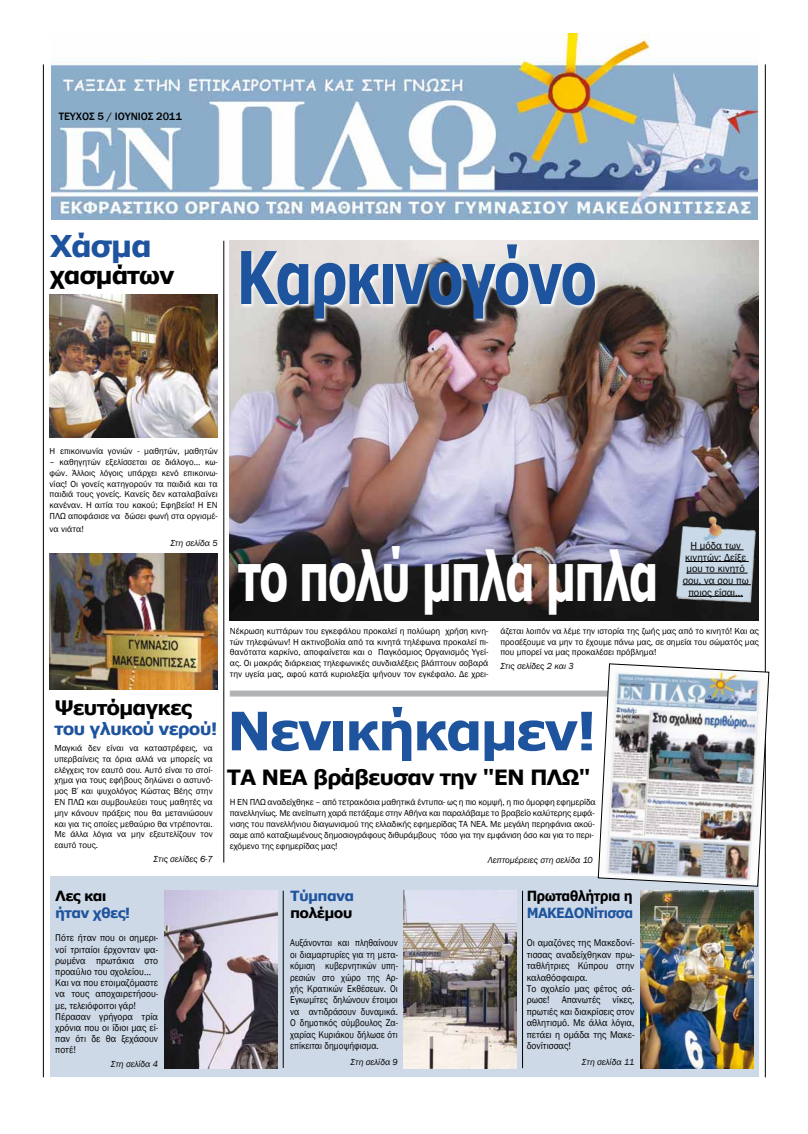
<style>
.page{position:relative;width:808px;height:1134px;background:#fff}
.page>*{position:absolute;margin:0;border:0;box-sizing:border-box;transform-origin:0 0}
.t1{font:700 72.8px "Verdana";letter-spacing:-.05em;color:#1e549e;scale:.74 1}
.t2{font:700 67.5px "Verdana";letter-spacing:-.05em;color:#fff;scale:.64 1}
.t3{font:700 53px "Verdana";letter-spacing:-.05em;color:#1e549e}
.t4{font:700 30px "Verdana";letter-spacing:-.05em;color:#1e549e}
.t5{font:700 24px "Verdana";letter-spacing:-.05em;color:#000}
.t6{font:700 21px "Verdana";letter-spacing:-.05em;color:#000}
.t7{font:700 20px "Verdana";letter-spacing:-.05em;color:#000}
.t8{font:700 17px "Verdana";letter-spacing:-.05em;color:#1e549e}
.t9{font:700 14px "Verdana";letter-spacing:-.05em;color:#1e549e}
.t10{font:700 14px "Verdana";letter-spacing:-.05em;color:#000;scale:.9 1}
.t11{font:700 14px "Verdana";letter-spacing:-.05em;color:#1e549e;scale:.9 1}
.t12{font:700 14px "Verdana";letter-spacing:-.05em;color:#000}
.t13{font:500 11px "Franklin Gothic";color:#000}
.t14{font:10.5px/11.6px "Franklin Gothic";color:#000;text-align:center}
.t15{font:10px/11.2px "Franklin Gothic";color:#000;scale:.95 1}
.t16{font:10px/11.4px "Franklin Gothic";color:#000;text-align:justify;scale:.9 1}
.t17{font:9px/10.8px "Franklin Gothic";letter-spacing:-.01em;color:#000;text-align:justify}
.t18{font:italic 9px "Franklin Gothic";color:#000}
.s1{font-size:9px}
</style>
<div class="page">
<div style="left:50px;top:876px;width:708px;height:201px;background:#ced9e7"></div>
<img style="left:51px;top:33px;width:707px;height:186px">
<div style="left:230px;top:690px;width:529px;height:6px;background:#b1b3b4"></div>
<hr style="left:223px;top:241px;width:1px;height:621px;background:#000">
<img style="left:640px;top:891px;width:113px;height:177px">
<img style="left:165px;top:891px;width:113px;height:177px">
<img style="left:404px;top:891px;width:113px;height:177px">
<hr style="left:283px;top:891px;width:1px;height:177px;background:#000">
<hr style="left:522px;top:891px;width:1px;height:177px;background:#000">
<hr style="left:765px;top:64px;width:1px;height:1013px;background:#000">
<hr style="left:43px;top:64px;width:1px;height:1013px;background:#000">
<img style="left:230px;top:240px;width:528px;height:381px">
<svg style="left:240px;top:243px;width:360px;height:81px"></svg>
<img style="left:50px;top:295px;width:168px;height:143px">
<img style="left:673px;top:511px;width:93px;height:96px">
<hr style="left:690px;top:550px;width:53px;height:1px;background:#000">
<hr style="left:685px;top:561px;width:64px;height:1px;background:#000">
<hr style="left:686px;top:573px;width:61px;height:1px;background:#000">
<hr style="left:683px;top:584px;width:68px;height:1px;background:#000">
<hr style="left:688px;top:596px;width:55px;height:1px;background:#000">
<img style="left:50px;top:553px;width:168px;height:137px">
<img style="left:598px;top:663px;width:171px;height:223px">
<p class="t13" style="left:59px;top:109px;width:125px">ΤΕΥΧΟΣ 5 / ΙΟΥΝΙΟΣ 2011</p>
<h3 class="t4" style="left:50px;top:224px;width:104px">Χάσμα</h3>
<h3 class="t5" style="left:50px;top:259px;width:127px">χασμάτων</h3>
<h1 class="t1" style="left:236px;top:226px;width:489px">Καρκινογόνο</h1>
<p class="t17" style="left:50px;top:446px;width:170px">Η επικοινωνία γονιών - μαθητών, μαθητών</p>
<p class="t17" style="left:50px;top:457px;width:170px">– καθηγητών εξελίσσεται σε διάλογο… κω&shy;φών. Άλλοις λόγοις υπάρχει κενό επικοινω&shy;νίας! Οι γονείς κατηγορούν τα παιδιά και τα παιδιά τους γονείς. Κανείς δεν καταλαβαίνει κανέναν. H αιτία του κακού; Εφηβεία! Η ΕΝ ΠΛΩ αποφάσισε να δώσει φωνή στα οργισμέ-</p>
<p class="t17" style="left:50px;top:524px;width:36px">να νιάτα!</p>
<p class="t18" style="left:170px;top:537px;width:49px">Στη σελίδα 5</p>
<h3 class="t7" style="left:54px;top:693px;width:139px">Ψευτόμαγκες</h3>
<h3 class="t8" style="left:54px;top:717px;width:165px">του γλυκού νερού!</h3>
<p class="t17" style="left:54px;top:743px;width:160px">Μαγκιά δεν είναι να καταστρέφεις, να υπερβαίνεις τα όρια αλλά να μπορείς να ελέγχεις τον εαυτό σου. Αυτό είναι το στοί&shy;χημα για τους εφήβους δηλώνει ο αστυνό&shy;μος Β΄και ψυχολόγος Κώστας Βέης στην ΕΝ ΠΛΩ και συμβουλεύει τους μαθητές να μην κάνουν πράξεις που θα μετανιώσουν και για τις οποίες μεθαύριο θα ντρέπονται.<br>Με άλλα λόγια να μην εξευτελίζουν τον εαυτό τους.</p>
<p class="t18" style="left:154px;top:854px;width:61px">Στις σελίδες 6-7</p>
<h3 class="t12" style="left:55px;top:886px;width:53px">Λες και</h3>
<h3 class="t9" style="left:55px;top:903px;width:77px">ήταν χθες!</h3>
<p class="t15" style="left:55px;top:933px;width:110px">Πότε ήταν που οι σημερι&shy;νοί τριταίοι έρχονταν ψα&shy;ρωμένα πρωτάκια στο προαύλιο του σχολείου…<br>Και να που ετοιμαζόμαστε να τους αποχαιρετήσου&shy;με, τελειόφοιτοι γάρ!<br>Πέρασαν γρήγορα τρία χρόνια που οι ίδιοι μας εί&shy;παν ότι δε θα ξεχάσουν ποτέ!</p>
<p class="t18" style="left:111px;top:1059px;width:49px">Στη σελίδα 4</p>
<h2 class="t2" style="left:238px;top:529px;width:659px">το πολύ μπλα μπλα</h2>
<p class="t14" style="left:683px;top:540px;width:67px">Η μόδα των κινητών: Δείξε μου το κινητό σου, να σου πω</p>
<p class="t14" style="left:688px;top:586px;width:56px">ποιος είσαι...</p>
<p class="t17" style="left:230px;top:626px;width:260px">Νέκρωση κυττάρων του εγκεφάλου προκαλεί η πολύωρη χρήση κινη&shy;τών τηλεφώνων! Η ακτινοβολία από τα κινητά τηλέφωνα προκαλεί πι&shy;θανότατα καρκίνο, αποφαίνεται και ο Παγκόσμιος Οργανισμός Υγεί&shy;ας. Οι μακράς διάρκειας τηλεφωνικές συνδιαλέξεις βλάπτουν σοβαρά την υγεία μας, αφού κατά κυριολεξία ψήνουν τον εγκέφαλο. Δε χρει-</p>
<p class="t17" style="left:500px;top:626px;width:260px">άζεται λοιπόν να λέμε την ιστορία της ζωής μας από το κινητό! Και ας προσέξουμε να μην το έχουμε πάνω μας, σε σημεία του σώματός μας που μπορεί να μας προκαλέσει πρόβλημα!</p>
<p class="t18" style="left:500px;top:661px;width:75px">Στις σελίδες 2 και 3</p>
<h3 class="t3" style="left:227px;top:693px;width:372px">Νενικήκαμεν!</h3>
<h3 class="t6" style="left:227px;top:762px;width:51px">ΤΑ ΝΕΑ</h3>
<h3 class="t6" style="left:313px;top:762px;width:279px">βράβευσαν την "ΕΝ ΠΛΩ"</h3>
<p class="t17" style="left:230px;top:797px;width:367px;text-align:left">Η ΕΝ ΠΛΩ αναδείχθηκε – από τετρακόσια μαθητικά έντυπα- ως η πιο κομψή, η πιο όμορφη εφημερίδα πανελληνίως. Με ανείπωτη χαρά πετάξαμε στην Αθήνα και παραλάβαμε το βραβείο καλύτερης εμφά&shy;νισης του πανελλήνιου διαγωνισμού της ελλαδικής εφημερίδας ΤΑ ΝΕΑ. Με μεγάλη περηφάνια ακού&shy;σαμε από καταξιωμένους δημοσιογράφους διθυράμβους τόσο για την εμφάνιση όσο και για το περι&shy;εχόμενο της εφημερίδας μας!</p>
<p class="t18" style="left:488px;top:854px;width:107px">Λεπτομέρειες στη σελίδα 10</p>
<h3 class="t10" style="left:527px;top:886px;width:119px">Πρωταθλήτρια η</h3>
<h3 class="t11" style="left:527px;top:903px;width:120px">Μακεδονίτισσα</h3>
<p class="t15" style="left:527px;top:938px;width:115px">Οι αμαζόνες της Μακεδονί&shy;τισσας αναδείχθηκαν πρω&shy;ταθλήτριες Κύπρου στην καλαθόσφαιρα.<br>Το σχολείο μας φέτος σά&shy;ρωσε! Απανωτές νίκες, πρωτιές και διακρίσεις στον αθλητισμό. Με άλλα λόγια, πετάει η ομάδα της Μακε&shy;δονίτισσας!</p>
<p class="t18" style="left:582px;top:1056px;width:54px">Στη σελίδα 11</p>
<h3 class="t9" style="left:290px;top:886px;width:66px">Τύμπανα</h3>
<h3 class="t12" style="left:290px;top:903px;width:64px">πολέμου</h3>
<p class="t16" style="left:290px;top:938px;width:121px">Αυξάνονται και πληθαίνουν οι διαμαρτυρίες για τη μετα&shy;κόμιση κυβερνητικών υπη&shy;ρεσιών στο χώρο της Αρ&shy;χής Κρατικών Εκθέσεων. Οι Εγκωμίτες δηλώνουν έτοιμοι να αντιδράσουν δυναμικά.<br>Ο δημοτικός σύμβουλος Ζα&shy;χαρίας Κυριάκου δήλωσε ότι επίκειται δημοψήφισμα<span class="s1">.</span></p>
<p class="t18" style="left:351px;top:1056px;width:49px">Στη σελίδα 9</p>
</div>
